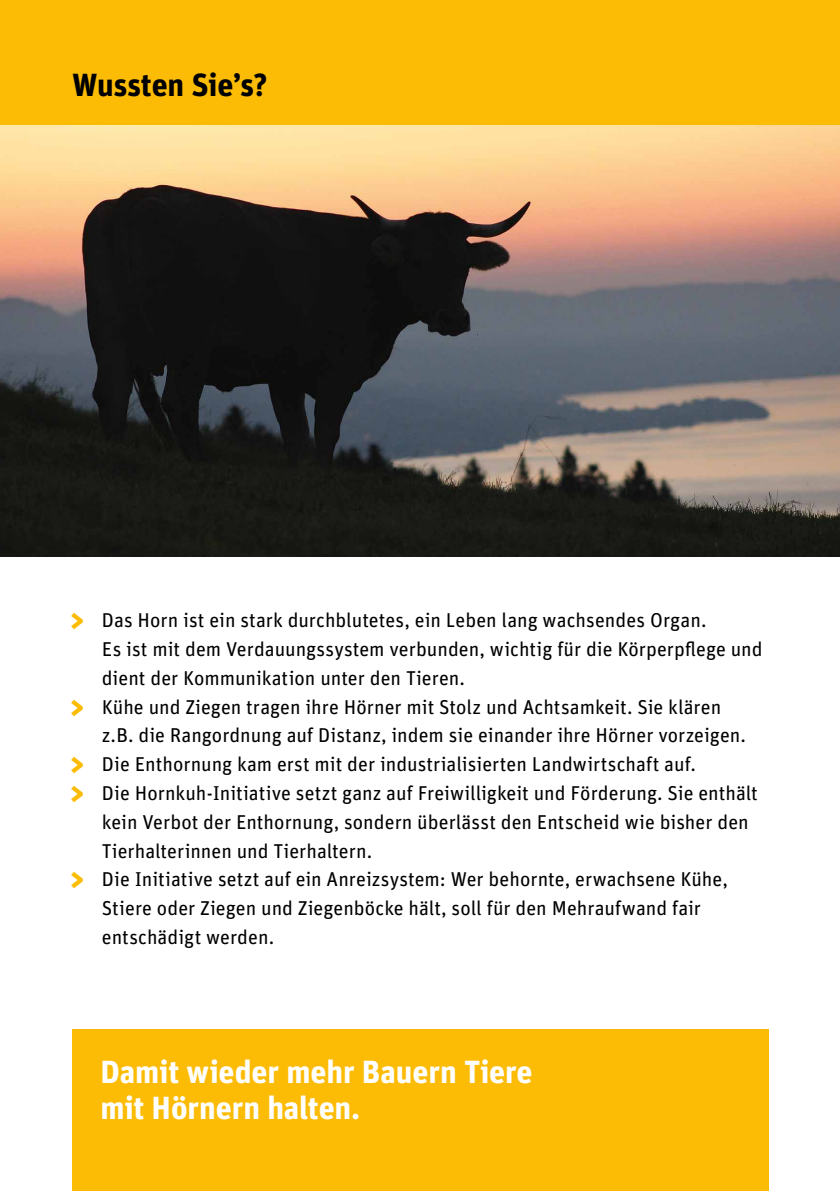
<style>
.page{position:relative;width:840px;height:1191px;background:#fff}
.page>*{position:absolute;margin:0;border:0;box-sizing:border-box;transform-origin:0 0}
.t1{font:700 32px/36px "Unit OT";letter-spacing:-.005em;color:#fff}
.t2{font:700 32px "Unit OT";letter-spacing:-.005em;color:#000}
.t3{font:20px "Unit OT";color:#000}
.s1{font-weight:700;font-size:34px;color:#fcbc05}
</style>
<div class="page">
<img style="left:0;top:125px;width:839px;height:432px">
<div style="left:0;top:0;width:839px;height:125px;background:#fcbc05"></div>
<div style="left:72px;top:1029px;width:696px;height:162px;background:#fcbc05"></div>
<h1 class="t2" style="left:72px;top:64px;width:197px">Wussten Sie’s?</h1>
<p class="t3" style="left:68px;top:607px;width:640px"><span class="s1">&gt;</span> Das Horn ist ein stark durchblutetes, ein Leben lang wachsendes Organ.</p>
<p class="t3" style="left:102px;top:636px;width:662px">Es ist mit dem Verdauungssystem verbunden, wichtig für die Körperpflege und</p>
<p class="t3" style="left:102px;top:665px;width:364px">dient der Kommunikation unter den Tieren.</p>
<p class="t3" style="left:68px;top:694px;width:654px"><span class="s1">&gt;</span> Kühe und Ziegen tragen ihre Hörner mit Stolz und Achtsamkeit. Sie klären</p>
<p class="t3" style="left:102px;top:723px;width:645px">z.B. die Rangordnung auf Distanz, indem sie einander ihre Hörner vorzeigen.</p>
<p class="t3" style="left:68px;top:751px;width:629px"><span class="s1">&gt;</span> Die Enthornung kam erst mit der industrialisierten Landwirtschaft auf.</p>
<p class="t3" style="left:68px;top:780px;width:691px"><span class="s1">&gt;</span> Die Hornkuh-Initiative setzt ganz auf Freiwilligkeit und Förderung. Sie enthält</p>
<p class="t3" style="left:102px;top:809px;width:648px">kein Verbot der Enthornung, sondern überlässt den Entscheid wie bisher den</p>
<p class="t3" style="left:102px;top:838px;width:272px">Tierhalterinnen und Tierhaltern.</p>
<p class="t3" style="left:68px;top:866px;width:661px"><span class="s1">&gt;</span> Die Initiative setzt auf ein Anreizsystem: Wer behornte, erwachsene Kühe,</p>
<p class="t3" style="left:102px;top:895px;width:600px">Stiere oder Ziegen und Ziegenböcke hält, soll für den Mehraufwand fair</p>
<p class="t3" style="left:102px;top:924px;width:174px">entschädigt werden.</p>
<h1 class="t1" style="left:100px;top:1052px;width:433px">Damit wieder mehr Bauern Tiere mit Hörnern halten.</h1>
</div>
